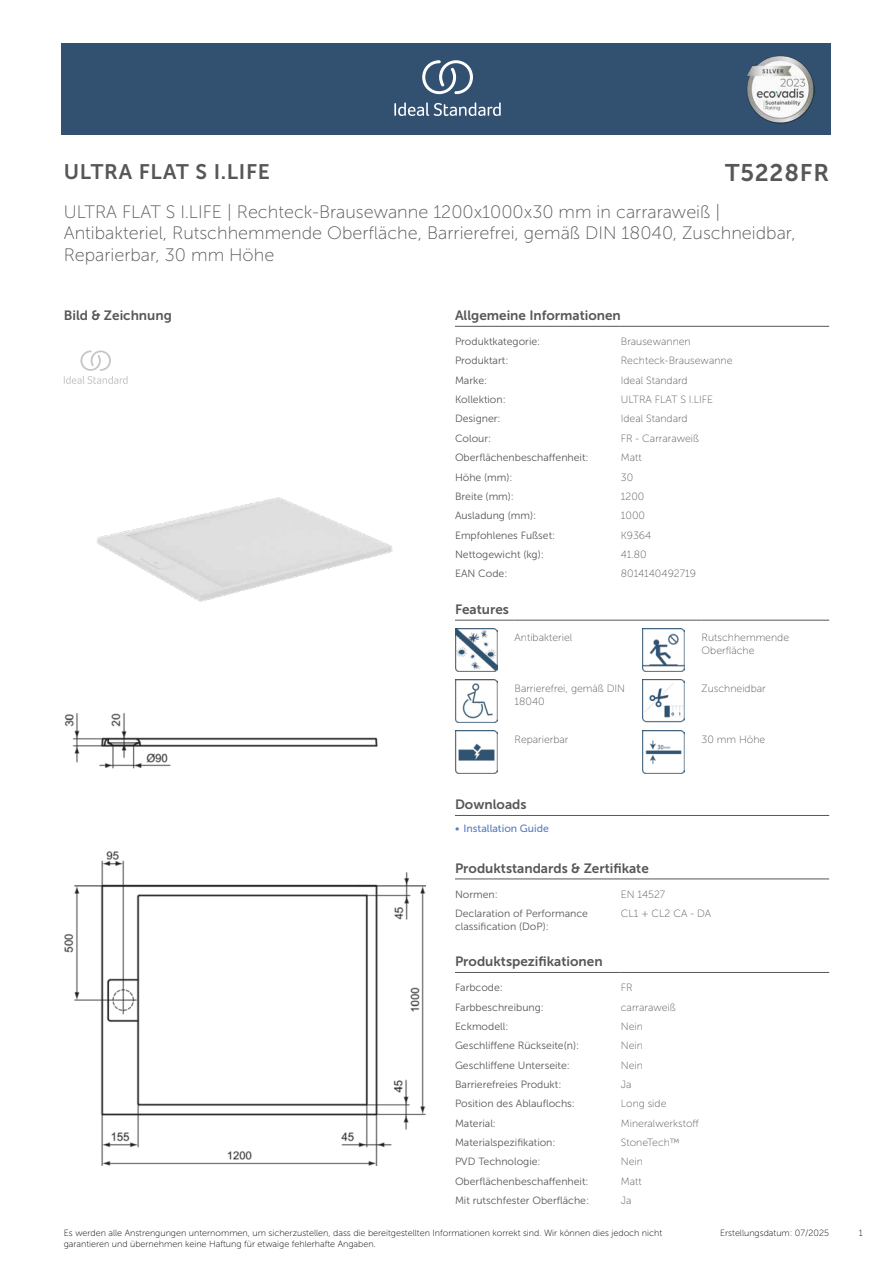
<style>
.page{position:relative;width:893px;height:1263px;background:#fff}
.page>*{position:absolute;margin:0;border:0;box-sizing:border-box;transform-origin:0 0}
.t1{font:24px "Museo Sans 700";letter-spacing:.035em;color:#575756}
.t2{font:21px "Museo Sans 700";letter-spacing:.035em;color:#575756}
.t3{font:18px/21.6px "Museo Sans 100";color:#575756}
.head_9pt{font:13.5px "Museo Sans 700";color:#575756}
.head_general{font:10.5px/12.6px "Museo Sans 300";color:#575756}
.value_general{font:10.5px/12.6px "Museo Sans 100";color:#575756}
.links{font:10.5px "Museo Sans 500";color:#5b7ebf}
.t4{font:9px/10.8px "Museo Sans 100";color:#000}
</style>
<div class="page">
<div style="left:62px;top:43px;width:769px;height:91px;background:#325070"></div>
<hr style="left:455px;top:326px;width:166px;height:1px;background:#575756">
<hr style="left:621px;top:326px;width:208px;height:1px;background:#575756">
<hr style="left:455px;top:620px;width:59px;height:1px;background:#575756">
<hr style="left:514px;top:620px;width:128px;height:1px;background:#575756">
<hr style="left:642px;top:620px;width:60px;height:1px;background:#575756">
<hr style="left:702px;top:620px;width:127px;height:1px;background:#575756">
<img style="left:455px;top:629px;width:42px;height:42px">
<img style="left:642px;top:629px;width:43px;height:42px">
<img style="left:455px;top:680px;width:42px;height:42px">
<img style="left:643px;top:680px;width:41px;height:42px">
<img style="left:455px;top:731px;width:42px;height:42px">
<img style="left:642px;top:731px;width:43px;height:42px">
<hr style="left:455px;top:815px;width:187px;height:1px;background:#575756">
<hr style="left:642px;top:815px;width:187px;height:1px;background:#575756">
<hr style="left:455px;top:879px;width:166px;height:1px;background:#575756">
<hr style="left:621px;top:879px;width:208px;height:1px;background:#575756">
<hr style="left:455px;top:972px;width:166px;height:1px;background:#575756">
<hr style="left:621px;top:972px;width:208px;height:1px;background:#575756">
<svg style="left:64px;top:350px;width:64px;height:34px"></svg>
<img style="left:97px;top:497px;width:296px;height:105px">
<img style="left:64px;top:714px;width:361px;height:451px">
<svg style="left:394px;top:102px;width:107px;height:14px"></svg>
<svg style="left:422px;top:60px;width:51px;height:34px"></svg>
<img style="left:746px;top:56px;width:68px;height:67px">
<h2 class="t2" style="left:64px;top:160px;width:208px">ULTRA FLAT S I.LIFE</h2>
<h1 class="t1" style="left:725px;top:160px;width:106px">T5228FR</h1>
<h3 class="t3" style="left:64px;top:201px;width:733px">ULTRA FLAT S I.LIFE | Rechteck-Brausewanne 1200x1000x30 mm in carraraweiß |<br>Antibakteriel, Rutschhemmende Oberfläche, Barrierefrei, gemäß DIN 18040, Zuschneidbar,<br>Reparierbar, 30 mm Höhe</h3>
<h2 class="head_9pt" style="left:64px;top:308px;width:110px">Bild &amp; Zeichnung</h2>
<h2 class="head_9pt" style="left:455px;top:308px;width:167px">Allgemeine Informationen</h2>
<h3 class="head_general" style="left:455px;top:335px;width:87px">Produktkategorie:</h3>
<p class="value_general" style="left:621px;top:335px;width:71px">Brausewannen</p>
<h3 class="head_general" style="left:455px;top:354px;width:55px">Produktart:</h3>
<p class="value_general" style="left:621px;top:355px;width:113px">Rechteck-Brausewanne</p>
<h3 class="head_general" style="left:455px;top:374px;width:34px">Marke:</h3>
<p class="value_general" style="left:621px;top:374px;width:68px">Ideal Standard</p>
<h3 class="head_general" style="left:455px;top:393px;width:52px">Kollektion:</h3>
<p class="value_general" style="left:621px;top:393px;width:94px">ULTRA FLAT S I.LIFE</p>
<h3 class="head_general" style="left:455px;top:413px;width:47px">Designer:</h3>
<p class="value_general" style="left:621px;top:413px;width:68px">Ideal Standard</p>
<h3 class="head_general" style="left:455px;top:432px;width:38px">Colour:</h3>
<p class="value_general" style="left:621px;top:432px;width:80px">FR - Carraraweiß</p>
<h3 class="head_general" style="left:455px;top:451px;width:135px">Oberflächenbeschaffenheit:</h3>
<p class="value_general" style="left:621px;top:451px;width:22px">Matt</p>
<h3 class="head_general" style="left:455px;top:471px;width:59px">Höhe (mm):</h3>
<p class="value_general" style="left:621px;top:471px;width:14px">30</p>
<h3 class="head_general" style="left:455px;top:490px;width:61px">Breite (mm):</h3>
<p class="value_general" style="left:621px;top:490px;width:25px">1200</p>
<h3 class="head_general" style="left:455px;top:509px;width:83px">Ausladung (mm):</h3>
<p class="value_general" style="left:621px;top:509px;width:26px">1000</p>
<h3 class="head_general" style="left:455px;top:529px;width:102px">Empfohlenes Fußset:</h3>
<p class="value_general" style="left:621px;top:529px;width:32px">K9364</p>
<h3 class="head_general" style="left:455px;top:548px;width:90px">Nettogewicht (kg):</h3>
<p class="value_general" style="left:621px;top:548px;width:27px">41.80</p>
<h3 class="head_general" style="left:455px;top:567px;width:54px">EAN Code:</h3>
<p class="value_general" style="left:621px;top:567px;width:77px">8014140492719</p>
<h2 class="head_9pt" style="left:455px;top:602px;width:55px">Features</h2>
<p class="value_general" style="left:514px;top:631px;width:59px">Antibakteriel</p>
<p class="value_general" style="left:702px;top:631px;width:89px">Rutschhemmende<br>Oberfläche</p>
<p class="value_general" style="left:514px;top:682px;width:112px">Barrierefrei, gemäß DIN<br>18040</p>
<p class="value_general" style="left:702px;top:682px;width:66px">Zuschneidbar</p>
<p class="value_general" style="left:514px;top:733px;width:55px">Reparierbar</p>
<p class="value_general" style="left:702px;top:733px;width:65px">30 mm Höhe</p>
<h2 class="head_9pt" style="left:455px;top:797px;width:73px">Downloads</h2>
<p class="links" style="left:455px;top:823px;width:95px">• Installation Guide</p>
<h2 class="head_9pt" style="left:455px;top:860px;width:195px">Produktstandards &amp; Zertifikate</h2>
<h3 class="head_general" style="left:455px;top:888px;width:44px">Normen:</h3>
<p class="value_general" style="left:621px;top:888px;width:46px">EN 14527</p>
<h3 class="head_general" style="left:455px;top:907px;width:135px">Declaration of Performance classification (DoP):</h3>
<p class="value_general" style="left:621px;top:907px;width:92px">CL1 + CL2 CA - DA</p>
<h2 class="head_9pt" style="left:455px;top:954px;width:149px">Produktspezifikationen</h2>
<h3 class="head_general" style="left:455px;top:981px;width:49px">Farbcode:</h3>
<p class="value_general" style="left:621px;top:981px;width:13px">FR</p>
<h3 class="head_general" style="left:455px;top:1001px;width:90px">Farbbeschreibung:</h3>
<p class="value_general" style="left:621px;top:1001px;width:56px">carraraweiß</p>
<h3 class="head_general" style="left:455px;top:1020px;width:55px">Eckmodell:</h3>
<p class="value_general" style="left:621px;top:1020px;width:24px">Nein</p>
<h3 class="head_general" style="left:455px;top:1039px;width:126px">Geschliffene Rückseite(n):</h3>
<p class="value_general" style="left:621px;top:1039px;width:24px">Nein</p>
<h3 class="head_general" style="left:455px;top:1059px;width:116px">Geschliffene Unterseite:</h3>
<p class="value_general" style="left:621px;top:1059px;width:24px">Nein</p>
<h3 class="head_general" style="left:455px;top:1078px;width:108px">Barrierefreies Produkt:</h3>
<p class="value_general" style="left:621px;top:1078px;width:12px">Ja</p>
<h3 class="head_general" style="left:455px;top:1097px;width:121px">Position des Ablauflochs:</h3>
<p class="value_general" style="left:621px;top:1097px;width:47px">Long side</p>
<h3 class="head_general" style="left:455px;top:1117px;width:43px">Material:</h3>
<p class="value_general" style="left:621px;top:1117px;width:80px">Mineralwerkstoff</p>
<h3 class="head_general" style="left:455px;top:1136px;width:102px">Materialspezifikation:</h3>
<p class="value_general" style="left:621px;top:1136px;width:60px">StoneTech™</p>
<h3 class="head_general" style="left:455px;top:1155px;width:87px">PVD Technologie:</h3>
<p class="value_general" style="left:621px;top:1155px;width:24px">Nein</p>
<h3 class="head_general" style="left:455px;top:1175px;width:135px">Oberflächenbeschaffenheit:</h3>
<p class="value_general" style="left:621px;top:1175px;width:22px">Matt</p>
<h3 class="head_general" style="left:455px;top:1194px;width:136px">Mit rutschfester Oberfläche:</h3>
<p class="value_general" style="left:621px;top:1194px;width:12px">Ja</p>
<p class="t4" style="left:64px;top:1227px;width:600px">Es werden alle Anstrengungen unternommen, um sicherzustellen, dass die bereitgestellten Informationen korrekt sind. Wir können dies jedoch nicht garantieren und übernehmen keine Haftung für etwaige fehlerhafte Angaben.</p>
<p class="t4" style="left:720px;top:1227px;width:111px">Erstellungsdatum: 07/2025</p>
<p class="t4" style="left:859px;top:1227px;width:5px">1</p>
</div>
